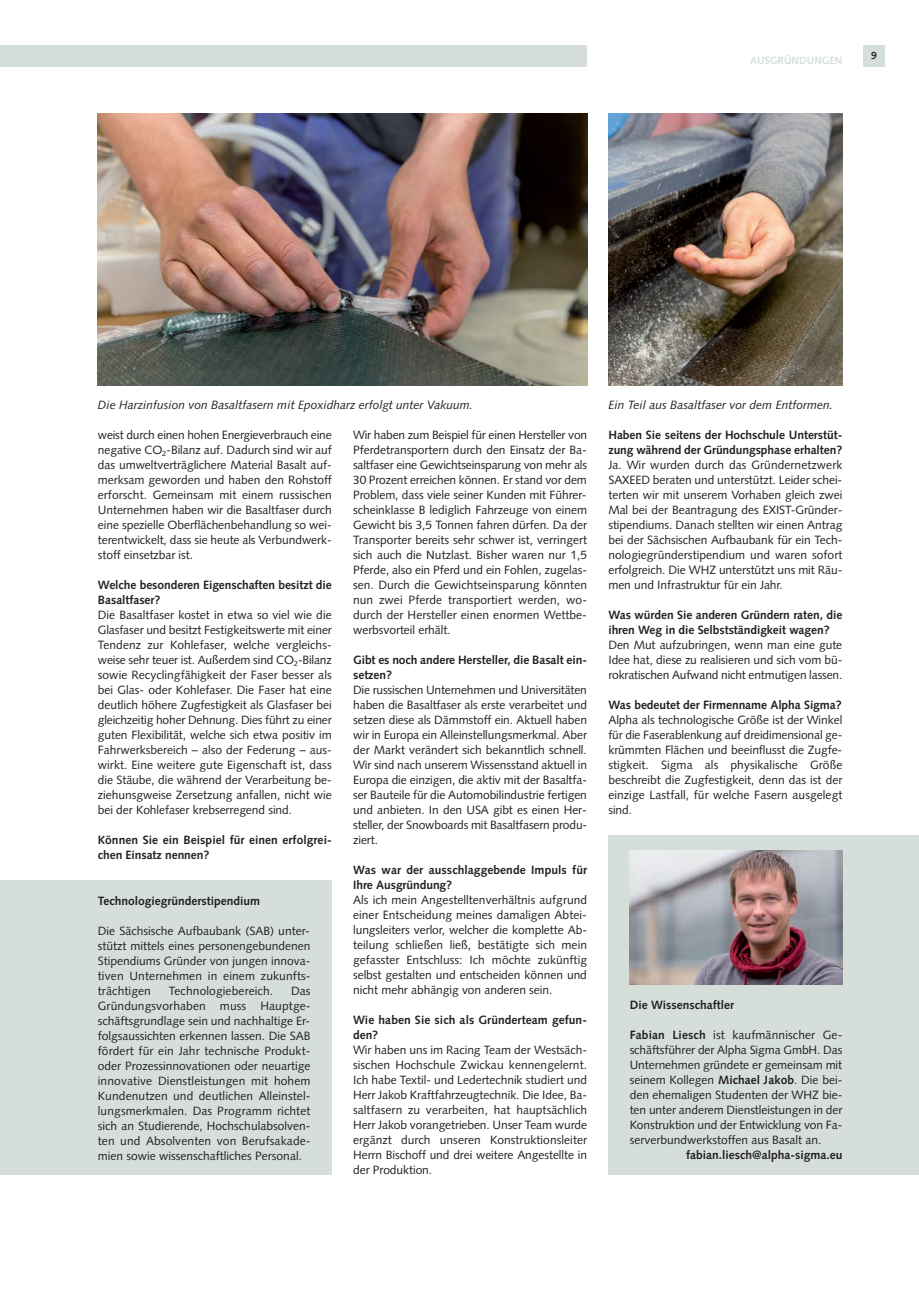
<style>
.page{position:relative;width:919px;height:1289px;background:#fff}
.page>*{position:absolute;margin:0;border:0;box-sizing:border-box;transform-origin:0 0}
.t1{font:12px/15px "Syntax";letter-spacing:-.005em;color:#231f20;text-align:justify}
.t2{font:700 12px/15px "Syntax";letter-spacing:-.005em;color:#231f20}
.t3{font:italic 12px "Syntax";color:#231f20}
.t4{font:700 10.5px "Syntax";color:#d6ded9}
.t5{font:700 10.5px "Syntax";color:#231f20}
.s1{font-weight:700}
</style>
<div class="page">
<div style="left:863px;top:45px;width:21px;height:22px;background:#d6ded9"></div>
<div style="left:0;top:45px;width:587px;height:22px;background:#d6ded9"></div>
<div style="left:608px;top:835px;width:310px;height:339px;background:#d6ded9"></div>
<img style="left:629px;top:850px;width:213px;height:134px">
<div style="left:0;top:879px;width:332px;height:295px;background:#d6ded9"></div>
<img style="left:608px;top:114px;width:234px;height:271px">
<img style="left:98px;top:114px;width:489px;height:271px">
<p class="t4" style="left:750px;top:54px;width:94px">AUSGRÜNDUNGEN</p>
<p class="t5" style="left:871px;top:49px;width:7px">9</p>
<p class="t3" style="left:98px;top:397px;width:376px">Die Harzinfusion von Basaltfasern mit Epoxidharz erfolgt unter Vakuum.</p>
<p class="t3" style="left:608px;top:397px;width:226px">Ein Teil aus Basaltfaser vor dem Entformen.</p>
<p class="t1" style="left:98px;top:427px;width:235px">weist durch einen hohen Energieverbrauch eine negative CO<sub>2</sub>-Bilanz auf. Dadurch sind wir auf das umweltverträglichere Material Basalt auf&shy;merksam geworden und haben den Rohstoff erforscht. Gemeinsam mit einem russischen Unternehmen haben wir die Basaltfaser durch eine spezielle Oberflächenbehandlung so wei&shy;terentwickelt, dass sie heute als Verbundwerk&shy;stoff einsetzbar ist.</p>
<p class="t2" style="left:98px;top:577px;width:235px">Welche besonderen Eigenschaften besitzt die<br>Basaltfaser?</p>
<p class="t1" style="left:98px;top:607px;width:235px">Die Basaltfaser kostet in etwa so viel wie die Glasfaser und besitzt Festigkeitswerte mit einer Tendenz zur Kohlefaser, welche vergleichs&shy;weise sehr teuer ist. Außerdem sind CO<sub>2</sub>-Bilanz sowie Recyclingfähigkeit der Faser besser als bei Glas- oder Kohlefaser. Die Faser hat eine deutlich höhere Zugfestigkeit als Glasfaser bei gleichzeitig hoher Dehnung. Dies führt zu einer guten Flexibilität, welche sich etwa positiv im Fahrwerksbereich – also der Federung – aus&shy;wirkt. Eine weitere gute Eigenschaft ist, dass die Stäube, die während der Verarbeitung be&shy;ziehunsgweise Zersetzung anfallen, nicht wie bei der Kohlefaser krebserregend sind.</p>
<p class="t2" style="left:98px;top:832px;width:235px">Können Sie ein Beispiel für einen erfolgrei&shy;chen Einsatz nennen?</p>
<p class="t2" style="left:98px;top:893px;width:164px">Technologiegründerstipendium</p>
<p class="t1" style="left:98px;top:923px;width:214px">Die Sächsische Aufbaubank (SAB) unter&shy;stützt mittels eines personengebundenen Stipendiums Gründer von jungen innova&shy;tiven Unternehmen in einem zukunfts&shy;trächtigen</p>
<p class="t1" style="left:169px;top:983px;width:106px">Technologiebereich.</p>
<p class="t1" style="left:98px;top:983px;width:214px;text-indent:193px">Das Gründungsvorhaben muss Hauptge&shy;schäftsgrundlage sein und nachhaltige Er&shy;folgsaussichten erkennen lassen. Die SAB fördert für ein Jahr technische Produkt&shy;oder Prozessinnovationen oder neuartige innovative Dienstleistungen mit hohem Kundenutzen und deutlichen Alleinstel&shy;lungsmerkmalen. Das Programm richtet sich an Studierende, Hochschulabsolven&shy;ten und Absolventen von Berufsakade&shy;mien sowie wissenschaftliches Personal.</p>
<p class="t1" style="left:353px;top:427px;width:235px">Wir haben zum Beispiel für einen Hersteller von Pferdetransportern durch den Einsatz der Ba&shy;saltfaser eine Gewichtseinsparung von mehr als 30 Prozent erreichen können. Er stand vor dem Problem, dass viele seiner Kunden mit Führer&shy;scheinklasse B lediglich Fahrzeuge von einem Gewicht bis 3,5 Tonnen fahren dürfen. Da der Transporter bereits sehr schwer ist, verringert sich auch die Nutzlast. Bisher waren nur 1,5<br>Pferde, also ein Pferd und ein Fohlen, zugelas&shy;sen. Durch die Gewichtseinsparung könnten nun zwei Pferde transportiert werden, wo&shy;durch der Hersteller einen enormen Wettbe&shy;werbsvorteil erhält.</p>
<p class="t2" style="left:353px;top:652px;width:235px">Gibt es noch andere Hersteller, die Basalt ein&shy;setzen?</p>
<p class="t1" style="left:353px;top:682px;width:235px">Die russischen Unternehmen und Universitäten haben die Basaltfaser als erste verarbeitet und setzen diese als Dämmstoff ein. Aktuell haben wir in Europa ein Alleinstellungsmerkmal. Aber der Markt verändert sich bekanntlich schnell.<br>Wir sind nach unserem Wissensstand aktuell in Europa die einzigen, die aktiv mit der Basaltfa&shy;ser Bauteile für die Automobilindustrie fertigen und anbieten. In den USA gibt es einen Her&shy;steller, der Snowboards mit Basaltfasern produ&shy;ziert.</p>
<p class="t2" style="left:353px;top:862px;width:235px">Was war der ausschlaggebende Impuls für<br>Ihre Ausgründung?</p>
<p class="t1" style="left:353px;top:892px;width:235px">Als ich mein Angestelltenverhältnis aufgrund einer Entscheidung meines damaligen Abtei&shy;lungsleiters verlor, welcher die komplette Ab&shy;teilung schließen ließ, bestätigte sich mein gefasster Entschluss: Ich möchte zukünftig selbst gestalten und entscheiden können und nicht mehr abhängig von anderen sein.</p>
<p class="t2" style="left:353px;top:1012px;width:235px">Wie haben Sie sich als Gründerteam gefun&shy;den?</p>
<p class="t1" style="left:353px;top:1042px;width:235px">Wir haben uns im Racing Team der Westsäch&shy;sischen Hochschule Zwickau kennengelernt.<br>Ich habe Textil- und Ledertechnik studiert und Herr Jakob Kraftfahrzeugtechnik. Die Idee, Ba&shy;saltfasern zu verarbeiten, hat hauptsächlich Herr Jakob vorangetrieben. Unser Team wurde ergänzt durch unseren Konstruktionsleiter Herrn Bischoff und drei weitere Angestellte in der Produktion.</p>
<p class="t2" style="left:608px;top:427px;width:235px">Haben Sie seitens der Hochschule Unterstüt&shy;zung während der Gründungsphase erhalten?</p>
<p class="t1" style="left:608px;top:457px;width:235px">Ja. Wir wurden durch das Gründernetzwerk SAXEED beraten und unterstützt. Leider schei&shy;terten wir mit unserem Vorhaben gleich zwei Mal bei der Beantragung des EXIST-Gründer&shy;stipendiums. Danach stellten wir einen Antrag bei der Sächsischen Aufbaubank für ein Tech&shy;nologiegründerstipendium und waren sofort erfolgreich. Die WHZ unterstützt uns mit Räu&shy;men und Infrastruktur für ein Jahr.</p>
<p class="t2" style="left:608px;top:607px;width:235px">Was würden Sie anderen Gründern raten, die ihren Weg in die Selbstständigkeit wagen?</p>
<p class="t1" style="left:608px;top:637px;width:235px">Den Mut aufzubringen, wenn man eine gute Idee hat, diese zu realisieren und sich vom bü&shy;rokratischen Aufwand nicht entmutigen lassen.</p>
<p class="t2" style="left:608px;top:697px;width:235px">Was bedeutet der Firmenname Alpha Sigma?</p>
<p class="t1" style="left:608px;top:712px;width:235px">Alpha als technologische Größe ist der Winkel für die Faserablenkung auf dreidimensional ge&shy;krümmten Flächen und beeinflusst die Zugfe&shy;stigkeit. Sigma als physikalische Größe beschreibt die Zugfestigkeit, denn das ist der einzige Lastfall, für welche Fasern ausgelegt sind.</p>
<p class="t2" style="left:629px;top:997px;width:106px">Die Wissenschaftler</p>
<p class="t1" style="left:629px;top:1027px;width:214px"><span class="s1">Fabian Liesch</span> ist kaufmännischer Ge&shy;schäftsführer der Alpha Sigma GmbH. Das Unternehmen gründete er gemeinsam mit seinem Kollegen <span class="s1">Michael Jakob</span>. Die bei&shy;den ehemaligen Studenten der WHZ bie&shy;ten unter anderem Dienstleistungen in der Konstruktion und der Entwicklung von Fa&shy;serverbundwerkstoffen aus Basalt an.</p>
<p class="t2" style="left:686px;top:1147px;width:158px">fabian.liesch@alpha-sigma.eu</p>
</div>
